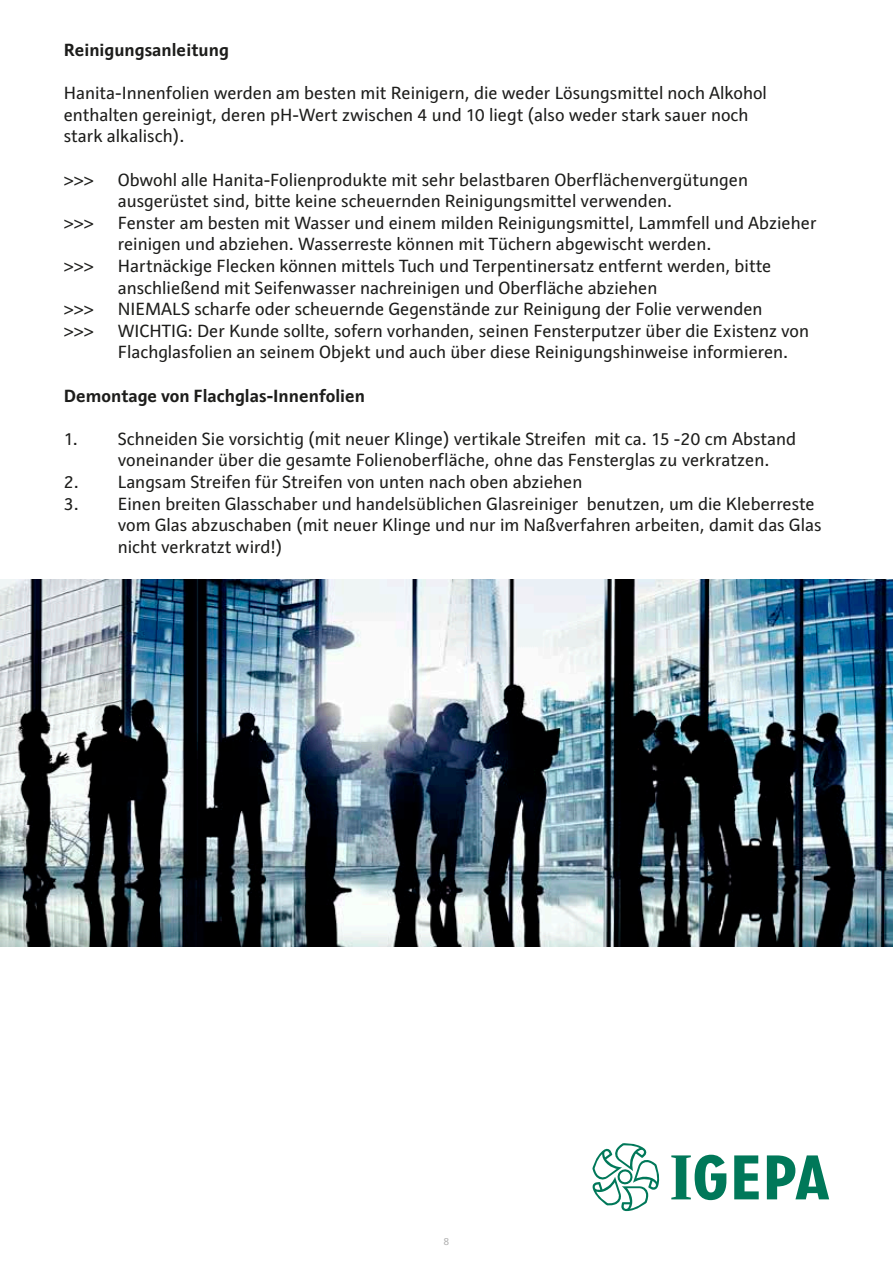
<style>
.page{position:relative;width:893px;height:1263px;background:#fff}
.page>*{position:absolute;margin:0;border:0;box-sizing:border-box;transform-origin:0 0}
.t1{font:18px/21.6px "Raldo";color:#1d1d1b}
.t2{font:700 18px "Raldo";color:#1d1d1b}
.t3{font:10.5px "Raldo";color:#b2b2b2}
</style>
<div class="page">
<svg style="left:592px;top:1143px;width:68px;height:68px"></svg>
<svg style="left:734px;top:1155px;width:25px;height:44px"></svg>
<svg style="left:767px;top:1155px;width:62px;height:44px"></svg>
<svg style="left:671px;top:1155px;width:55px;height:45px"></svg>
<img style="left:0;top:580px;width:893px;height:366px">
<p class="t2" style="left:64px;top:39px;width:167px">Reinigungsanleitung</p>
<p class="t1" style="left:64px;top:82px;width:705px">Hanita-Innenfolien werden am besten mit Reinigern, die weder Lösungsmittel noch Alkohol enthalten gereinigt, deren pH-Wert zwischen 4 und 10 liegt (also weder stark sauer noch stark alkalisch).</p>
<p class="t1" style="left:64px;top:169px;width:32px">&gt;&gt;&gt;</p>
<p class="t1" style="left:118px;top:169px;width:632px">Obwohl alle Hanita-Folienprodukte mit sehr belastbaren Oberflächenvergütungen ausgerüstet sind, bitte keine scheuernden Reinigungsmittel verwenden.</p>
<p class="t1" style="left:64px;top:212px;width:32px">&gt;&gt;&gt;</p>
<p class="t1" style="left:118px;top:212px;width:700px">Fenster am besten mit Wasser und einem milden Reinigungsmittel, Lammfell und Abzieher reinigen und abziehen. Wasserreste können mit Tüchern abgewischt werden.</p>
<p class="t1" style="left:64px;top:255px;width:32px">&gt;&gt;&gt;</p>
<p class="t1" style="left:118px;top:255px;width:655px">Hartnäckige Flecken können mittels Tuch und Terpentinersatz entfernt werden, bitte anschließend mit Seifenwasser nachreinigen und Oberfläche abziehen</p>
<p class="t1" style="left:64px;top:298px;width:32px">&gt;&gt;&gt;</p>
<p class="t1" style="left:118px;top:298px;width:646px">NIEMALS scharfe oder scheuernde Gegenstände zur Reinigung der Folie verwenden</p>
<p class="t1" style="left:64px;top:320px;width:32px">&gt;&gt;&gt;</p>
<p class="t1" style="left:118px;top:320px;width:693px">WICHTIG: Der Kunde sollte, sofern vorhanden, seinen Fensterputzer über die Existenz von<br>Flachglasfolien an seinem Objekt und auch über diese Reinigungshinweise informieren.</p>
<p class="t2" style="left:64px;top:385px;width:303px">Demontage von Flachglas-Innenfolien</p>
<p class="t1" style="left:118px;top:428px;width:680px;text-indent:-54px">1. Schneiden Sie vorsichtig (mit neuer Klinge) vertikale Streifen mit ca. 15 -20 cm Abstand voneinander über die gesamte Folienoberfläche, ohne das Fensterglas zu verkratzen.</p>
<p class="t1" style="left:64px;top:471px;width:520px">2. Langsam Streifen für Streifen von unten nach oben abziehen</p>
<p class="t1" style="left:118px;top:493px;width:705px;text-indent:-54px">3. Einen breiten Glasschaber und handelsüblichen Glasreiniger benutzen, um die Kleberreste vom Glas abzuschaben (mit neuer Klinge und nur im Naßverfahren arbeiten, damit das Glas nicht verkratzt wird!)</p>
<p class="t3" style="left:444px;top:1236px;width:7px">8</p>
</div>
